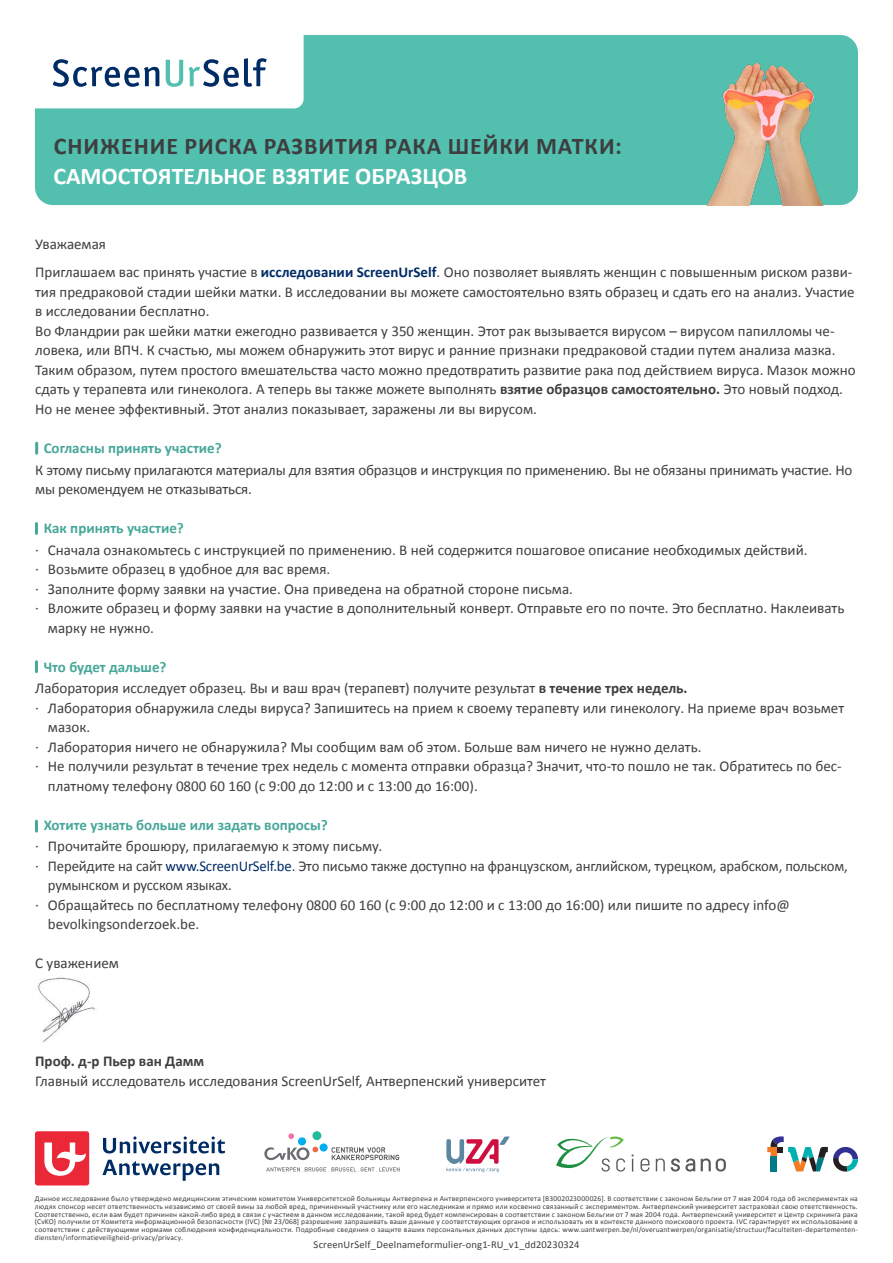
<style>
.page{position:relative;width:893px;height:1263px;background:#fff}
.page>*{position:absolute;margin:0;border:0;box-sizing:border-box;transform-origin:0 0}
.t1{font:700 24px "Calibri";letter-spacing:.04em;color:#3e3e3f}
.t2{font:700 24px "Calibri";color:#fff}
.t3{font:15px/19.5px "Calibri";color:#3e3e3f}
.t4{font:700 15px "Calibri";color:#47a79a}
.t5{font:700 15px "Calibri";color:#3e3e3f}
.t6{font:10.5px "Calibri";letter-spacing:.015em;color:#3e3e3f}
.t7{font:7.5px/7.9px "Calibri";letter-spacing:.02em;color:#3e3e3f;text-align:justify}
.s1{font-weight:700;color:#002c65}
.s2{font-weight:700}
.s3{color:#002c65}
</style>
<div class="page">
<svg style="left:35px;top:443px;width:3px;height:10px"></svg>
<svg style="left:35px;top:523px;width:3px;height:10px"></svg>
<svg style="left:35px;top:662px;width:3px;height:10px"></svg>
<svg style="left:35px;top:821px;width:3px;height:10px"></svg>
<div style="left:35px;top:35px;width:823px;height:170px;background:#52bfaf;border-radius:18px"></div>
<div style="left:17px;top:21px;width:287px;height:87px;background:#fff;border-radius:10px"></div>
<svg style="left:166px;top:58px;width:101px;height:29px"></svg>
<svg style="left:53px;top:59px;width:106px;height:28px"></svg>
<img style="left:707px;top:63px;width:116px;height:142px">
<img style="left:38px;top:977px;width:57px;height:65px">
<div style="left:35px;top:1131px;width:54px;height:54px;background:#eb2837;border-radius:3px"></div>
<svg style="left:44px;top:1142px;width:42px;height:34px"></svg>
<svg style="left:103px;top:1136px;width:122px;height:17px"></svg>
<svg style="left:102px;top:1160px;width:117px;height:21px"></svg>
<svg style="left:446px;top:1136px;width:64px;height:36px"></svg>
<svg style="left:266px;top:1167px;width:134px;height:4px"></svg>
<div style="left:298px;top:1137px;width:8px;height:8px;background:#00aeef;border-radius:50%"></div>
<svg style="left:288px;top:1133px;width:6px;height:6px"></svg>
<div style="left:312px;top:1131px;width:9px;height:9px;background:#24bb9d;border-radius:50%"></div>
<div style="left:320px;top:1143px;width:8px;height:8px;background:#00aeef;border-radius:50%"></div>
<svg style="left:331px;top:1147px;width:68px;height:13px"></svg>
<svg style="left:264px;top:1147px;width:54px;height:13px"></svg>
<svg style="left:556px;top:1136px;width:170px;height:35px"></svg>
<svg style="left:767px;top:1136px;width:91px;height:35px"></svg>
<p class="t1" style="left:54px;top:131px;width:569px">СНИЖЕНИЕ РИСКА РАЗВИТИЯ РАКА ШЕЙКИ МАТКИ:</p>
<p class="t2" style="left:53px;top:161px;width:416px">САМОСТОЯТЕЛЬНОЕ ВЗЯТИЕ ОБРАЗЦОВ</p>
<p class="t3" style="left:35px;top:235px;width:72px">Уважаемая</p>
<p class="t3" style="left:35px;top:263px;width:821px">Приглашаем вас принять участие в <span class="s1">исследовании ScreenUrSelf</span>. Оно позволяет выявлять женщин с повышенным риском разви&shy;тия предраковой стадии шейки матки. В исследовании вы можете самостоятельно взять образец и сдать его на анализ. Участие в исследовании бесплатно.</p>
<p class="t3" style="left:35px;top:321px;width:822px">Во Фландрии рак шейки матки ежегодно развивается у 350 женщин. Этот рак вызывается вирусом – вирусом папилломы че&shy;ловека, или ВПЧ. К счастью, мы можем обнаружить этот вирус и ранние признаки предраковой стадии путем анализа мазка.<br>Таким образом, путем простого вмешательства часто можно предотвратить развитие рака под действием вируса. Мазок можно сдать у терапевта или гинеколога. А теперь вы также можете выполнять <span class="s2">взятие образцов самостоятельно.</span> Это новый подход.<br>Но не менее эффективный. Этот анализ показывает, заражены ли вы вирусом.</p>
<p class="t4" style="left:44px;top:438px;width:180px">Согласны принять участие?</p>
<p class="t3" style="left:35px;top:460px;width:819px">К этому письму прилагаются материалы для взятия образцов и инструкция по применению. Вы не обязаны принимать участие. Но мы рекомендуем не отказываться.</p>
<p class="t4" style="left:44px;top:518px;width:142px">Как принять участие?</p>
<p class="t3" style="left:35px;top:540px;width:774px">∙ Сначала ознакомьтесь с инструкцией по применению. В ней содержится пошаговое описание необходимых действий.</p>
<p class="t3" style="left:35px;top:559px;width:297px">∙ Возьмите образец в удобное для вас время.</p>
<p class="t3" style="left:35px;top:579px;width:539px">∙ Заполните форму заявки на участие. Она приведена на обратной стороне письма.</p>
<p class="t3" style="left:48px;top:598px;width:798px;text-indent:-13px">∙ Вложите образец и форму заявки на участие в дополнительный конверт. Отправьте его по почте. Это бесплатно. Наклеивать марку не нужно.</p>
<p class="t4" style="left:44px;top:657px;width:124px">Что будет дальше?</p>
<p class="t3" style="left:35px;top:679px;width:654px">Лаборатория исследует образец. Вы и ваш врач (терапевт) получите результат <span class="s2">в течение трех недель.</span></p>
<p class="t3" style="left:48px;top:698px;width:798px;text-indent:-13px">∙ Лаборатория обнаружила следы вируса? Запишитесь на прием к своему терапевту или гинекологу. На приеме врач возьмет мазок.</p>
<p class="t3" style="left:35px;top:737px;width:668px">∙ Лаборатория ничего не обнаружила? Мы сообщим вам об этом. Больше вам ничего не нужно делать.</p>
<p class="t3" style="left:48px;top:757px;width:795px;text-indent:-13px">∙ Не получили результат в течение трех недель с момента отправки образца? Значит, что-то пошло не так. Обратитесь по бес&shy;платному телефону 0800 60 160 (с 9:00 до 12:00 и с 13:00 до 16:00).</p>
<p class="t4" style="left:44px;top:815px;width:286px">Хотите узнать больше или задать вопросы?</p>
<p class="t3" style="left:35px;top:837px;width:349px">∙ Прочитайте брошюру, прилагаемую к этому письму.</p>
<p class="t3" style="left:48px;top:856px;width:801px;text-indent:-13px">∙ Перейдите на сайт <span class="s3">www.ScreenUrSelf.be</span>. Это письмо также доступно на французском, английском, турецком, арабском, польском, румынском и русском языках.</p>
<p class="t3" style="left:48px;top:895px;width:743px;text-indent:-13px">∙ Обращайтесь по бесплатному телефону 0800 60 160 (с 9:00 до 12:00 и с 13:00 до 16:00) или пишите по адресу info@ bevolkingsonderzoek.be.</p>
<p class="t3" style="left:35px;top:954px;width:85px">С уважением</p>
<p class="t5" style="left:35px;top:1051px;width:171px">Проф. д-р Пьер ван Дамм</p>
<p class="t3" style="left:35px;top:1071px;width:512px">Главный исследователь исследования ScreenUrSelf, Антверпенский университет</p>
<p class="t7" style="left:35px;top:1194px;width:824px">Данное исследование было утверждено медицинским этическим комитетом Университетской больницы Антверпена и Антверпенского университета [B3002023000026]. В соответствии с законом Бельгии от 7 мая 2004 года об экспериментах на людях спонсор несет ответственность независимо от своей вины за любой вред, причиненный участнику или его наследникам и прямо или косвенно связанный с экспериментом. Антверпенский университет застраховал свою ответственность.<br>Соответственно, если вам будет причинен какой-либо вред в связи с участием в данном исследовании, такой вред будет компенсирован в соответствии с законом Бельгии от 7 мая 2004 года. Антверпенский университет и Центр скрининга рака (CvKO) получили от Комитета информационной безопасности (IVC) [№ 23/068] разрешение запрашивать ваши данные у соответствующих органов и использовать их в контексте данного поискового проекта. IVC гарантирует их использование в соответствии с действующими нормами соблюдения конфиденциальности. Подробные сведения о защите ваших персональных данных доступны здесь: www.uantwerpen.be/nl/overuantwerpen/organisatie/structuur/faculteiten-departementen&shy;diensten/informatieveiligheid-privacy/privacy.</p>
<p class="t6" style="left:314px;top:1238px;width:267px">ScreenUrSelf_Deelnameformulier-ong1-RU_v1_dd20230324</p>
</div>
